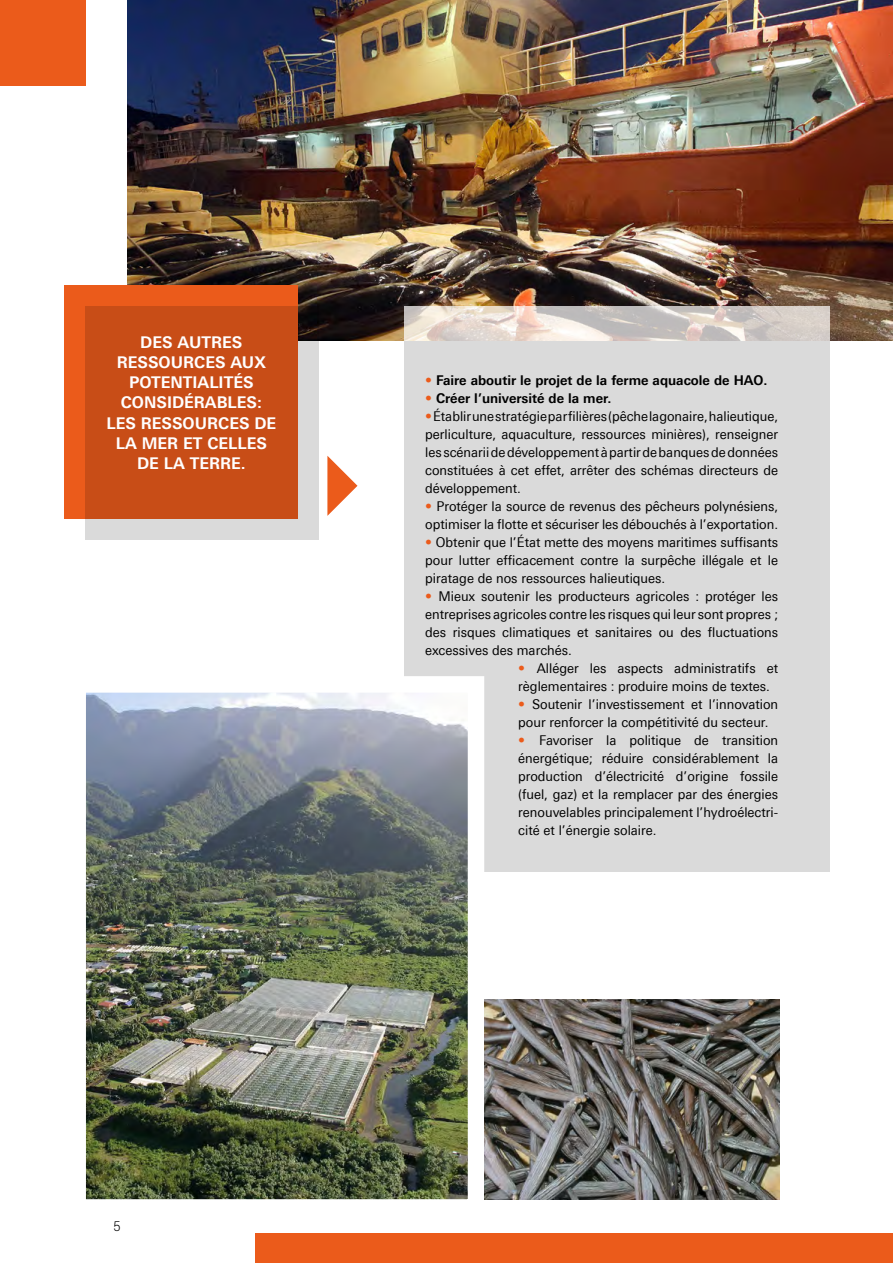
<style>
.page{position:relative;width:893px;height:1263px;background:#fff}
.page>*{position:absolute;margin:0;border:0;box-sizing:border-box;transform-origin:0 0}
.t1{font:700 16.2px/20.2px "Univers Next Pro";color:#fff;text-align:center;scale:.96 1}
.t2{font:13.5px/18px "Univers Next Pro";color:#000;text-align:justify;scale:.95 1}
.t3{font:700 13.5px "Univers Next Pro";color:#000;scale:.95 1}
.t4{font:300 13.5px "Roboto";color:#000}
.s1{font-weight:400;color:#eb5b1b}
.s2{color:#eb5b1b}
</style>
<div class="page">
<div style="left:0;top:0;width:85px;height:85px;background:#eb5b1b"></div>
<div style="left:255px;top:1233px;width:638px;height:30px;background:#eb5b1b"></div>
<img style="left:128px;top:0;width:765px;height:340px">
<div style="left:64px;top:285px;width:234px;height:234px;background:#eb5b1b"></div>
<svg style="left:85px;top:306px;width:234px;height:234px;background:#c85f30"></svg>
<svg style="left:327px;top:456px;width:30px;height:60px"></svg>
<div style="left:404px;top:306px;width:425px;height:566px;background:#dadada"></div>
<img style="left:86px;top:676px;width:406px;height:524px">
<img style="left:485px;top:999px;width:294px;height:200px">
<p class="t1" style="left:107px;top:332px;width:178px">DES AUTRES<br>RESSOURCES AUX<br>POTENTIALITÉS<br>CONSIDÉRABLES:<br>LES RESSOURCES DE<br>LA MER ET CELLES<br>DE LA TERRE.</p>
<p class="t3" style="left:425px;top:372px;width:362px"><span class="s1">•</span> Faire aboutir le projet de la ferme aquacole de HAO.</p>
<p class="t3" style="left:425px;top:390px;width:198px"><span class="s1">•</span> Créer l’université de la mer.</p>
<p class="t2" style="left:425px;top:408px;width:373px"><span class="s2">•</span> Établir une stratégie par filières (pêche lagonaire, halieutique, perliculture, aquaculture, ressources minières), renseigner les scénarii de développement à partir de banques de données constituées à cet effet, arrêter des schémas directeurs de développement.</p>
<p class="t2" style="left:425px;top:498px;width:373px"><span class="s2">•</span> Protéger la source de revenus des pêcheurs polynésiens, optimiser la flotte et sécuriser les débouchés à l’exportation.</p>
<p class="t2" style="left:425px;top:534px;width:373px"><span class="s2">•</span> Obtenir que l’État mette des moyens maritimes suffisants pour lutter efficacement contre la surpêche illégale et le piratage de nos ressources halieutiques.</p>
<p class="t2" style="left:425px;top:588px;width:373px"><span class="s2">•</span> Mieux soutenir les producteurs agricoles : protéger les entreprises agricoles contre les risques qui leur sont propres ; des risques climatiques et sanitaires ou des fluctuations excessives des marchés.</p>
<p class="t2" style="left:518px;top:660px;width:275px"><span class="s2">•</span> Alléger les aspects administratifs et règlementaires : produire moins de textes.</p>
<p class="t2" style="left:518px;top:696px;width:275px"><span class="s2">•</span> Soutenir l’investissement et l’innovation pour renforcer la compétitivité du secteur.</p>
<p class="t2" style="left:518px;top:732px;width:275px"><span class="s2">•</span> Favoriser la politique de transition énergétique; réduire considérablement la production d’électricité d’origine fossile (fuel, gaz) et la remplacer par des énergies renouvelables principalement l’hydroélectri&shy;cité et l’énergie solaire.</p>
<p class="t4" style="left:113px;top:1216px;width:9px">5</p>
</div>
